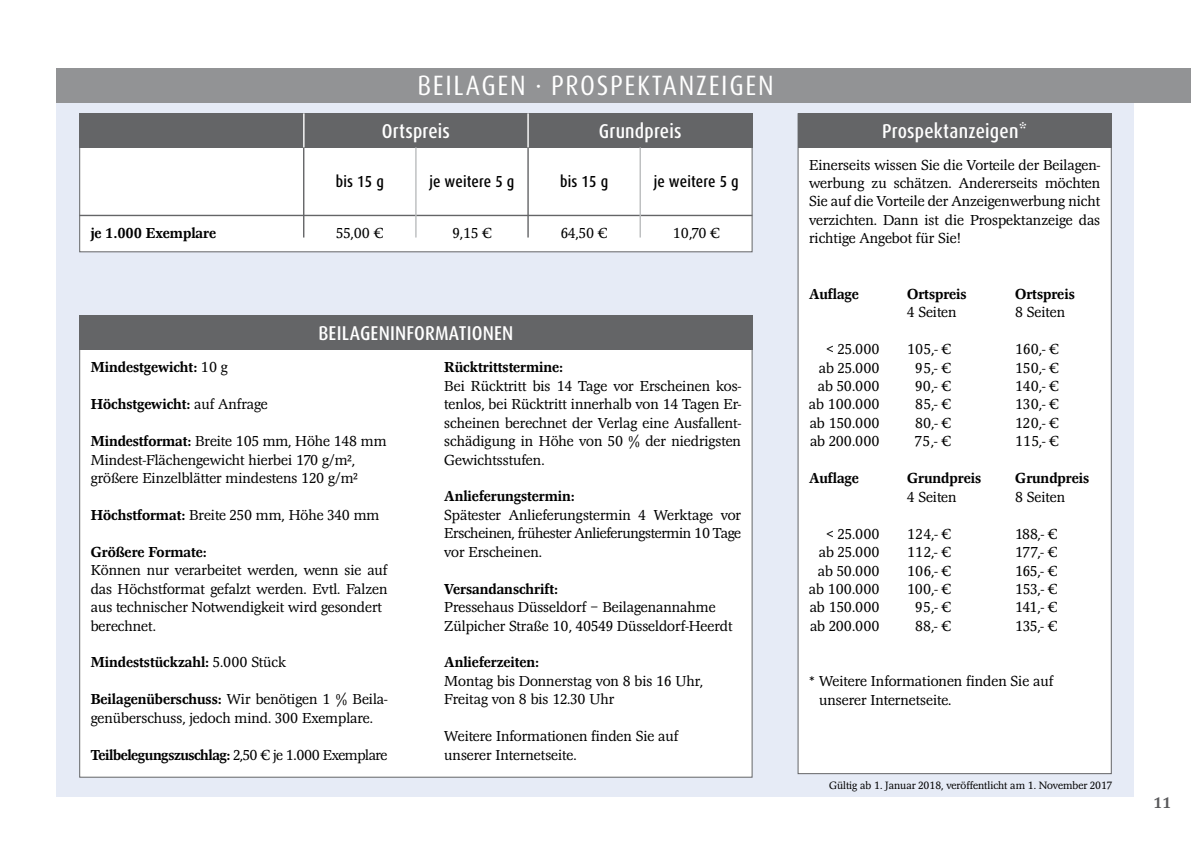
<style>
.page{position:relative;width:1191px;height:842px;background:#fff}
.page>*{position:absolute;margin:0;border:0;box-sizing:border-box;transform-origin:0 0}
.t1{font:condensed 28px "Dax OT";letter-spacing:.06em;color:#fff}
.t2{font:500 condensed 20px "Dax OT";letter-spacing:.01em;color:#fff}
.t3{font:500 condensed 16px "Dax OT";letter-spacing:.01em;color:#000}
.t4{font:700 16px "Magna EF";color:#58585a}
.t5{font:300 15px/18.4px "Magna EF";color:#000}
.t6{font:700 15px "Magna EF";color:#000}
.t7{font:700 15px "Magna EF";letter-spacing:-.025em;color:#000}
.t8{font:300 11px "Magna EF";color:#000}
.s1{font-weight:300}
.s2{font-weight:700}
</style>
<div class="page">
<div style="left:57px;top:98px;width:1077px;height:699px;background:#e6ebf6"></div>
<div style="left:79px;top:113px;width:673px;height:139px;background:#fff;border:1px solid #646567"></div>
<div style="left:57px;top:68px;width:1134px;height:34px;background:#929395"></div>
<div style="left:79px;top:316px;width:673px;height:461px;background:#fff"></div>
<div style="left:797px;top:113px;width:314px;height:661px;background:#fff"></div>
<div style="left:797px;top:113px;width:314px;height:34px;background:#646567"></div>
<div style="left:79px;top:316px;width:673px;height:34px;background:#646567"></div>
<div style="left:79px;top:113px;width:673px;height:34px;background:#646567"></div>
<hr style="left:303px;top:113px;width:1px;height:125px;background:#646567">
<hr style="left:527px;top:113px;width:2px;height:125px;background:#646567">
<hr style="left:79px;top:215px;width:673px;height:1px;background:#646567">
<hr style="left:527px;top:113px;width:2px;height:34px;background:#fff">
<hr style="left:303px;top:113px;width:1px;height:34px;background:#fff">
<hr style="left:415px;top:147px;width:1px;height:91px;background:#bbbdbe">
<hr style="left:639px;top:147px;width:2px;height:91px;background:#bbbdbe">
<h1 class="t1" style="left:417px;top:67px;width:358px">BEILAGEN · PROSPEKTANZEIGEN</h1>
<p class="t6" style="left:91px;top:225px;width:127px">je 1.000 Exemplare</p>
<h2 class="t2" style="left:382px;top:118px;width:70px">Ortspreis</h2>
<h2 class="t2" style="left:599px;top:118px;width:84px">Grundpreis</h2>
<p class="t3" style="left:336px;top:172px;width:50px">bis 15 g</p>
<p class="t3" style="left:429px;top:172px;width:86px">je weitere 5 g</p>
<p class="t3" style="left:560px;top:172px;width:50px">bis 15 g</p>
<p class="t3" style="left:654px;top:172px;width:86px">je weitere 5 g</p>
<p class="t5" style="left:336px;top:224px;width:49px">55,00 €</p>
<p class="t5" style="left:452px;top:224px;width:41px">9,15 €</p>
<p class="t5" style="left:561px;top:224px;width:48px">64,50 €</p>
<p class="t5" style="left:673px;top:224px;width:48px">10,70 €</p>
<h2 class="t2" style="left:318px;top:321px;width:196px">BEILAGENINFORMATIONEN</h2>
<p class="t6" style="left:91px;top:359px;width:139px">Mindestgewicht: <span class="s1">10 g</span></p>
<p class="t6" style="left:91px;top:396px;width:179px">Höchstgewicht: <span class="s1">auf Anfrage</span></p>
<p class="t5" style="left:91px;top:432px;width:297px"><span class="s2">Mindestformat:</span> Breite 105 mm, Höhe 148 mm<br>Mindest-Flächengewicht hierbei 170 g/m², größere Einzelblätter mindestens 120 g/m²</p>
<p class="t5" style="left:91px;top:506px;width:290px"><span class="s2">Höchstformat:</span> Breite 250 mm, Höhe 340 mm</p>
<p class="t6" style="left:91px;top:544px;width:117px">Größere Formate:</p>
<p class="t5" style="left:91px;top:562px;width:298px">Können nur verarbeitet werden, wenn sie auf das Höchstformat gefalzt werden. Evtl. Falzen aus technischer Notwendigkeit wird gesondert berechnet.</p>
<p class="t6" style="left:91px;top:655px;width:197px">Mindeststückzahl: <span class="s1">5.000 Stück</span></p>
<p class="t5" style="left:91px;top:691px;width:298px"><span class="s2">Beilagenüberschuss:</span> Wir benötigen 1 % Beila&shy;genüberschuss, jedoch mind. 300 Exemplare.</p>
<p class="t7" style="left:91px;top:747px;width:298px">Teilbelegungszuschlag: <span class="s1">2,50 € je 1.000 Exemplare</span></p>
<p class="t6" style="left:444px;top:359px;width:120px">Rücktrittstermine:</p>
<p class="t5" style="left:444px;top:377px;width:298px;text-align:justify">Bei Rücktritt bis 14 Tage vor Erscheinen kos&shy;tenlos, bei Rücktritt innerhalb von 14 Tagen Er&shy;scheinen berechnet der Verlag eine Ausfallent&shy;schädigung in Höhe von 50 % der niedrigsten Gewichtsstufen.</p>
<p class="t6" style="left:444px;top:488px;width:132px">Anlieferungstermin:</p>
<p class="t5" style="left:444px;top:506px;width:298px;text-align:justify">Spätester Anlieferungstermin 4 Werktage vor Erscheinen, frühester Anlieferungstermin 10 Tage vor Erscheinen.</p>
<p class="t6" style="left:444px;top:581px;width:115px">Versandanschrift:</p>
<p class="t5" style="left:444px;top:598px;width:290px">Pressehaus Düsseldorf – Beilagenannahme<br>Zülpicher Straße 10, 40549 Düsseldorf-Heerdt</p>
<p class="t6" style="left:444px;top:655px;width:96px">Anlieferzeiten:</p>
<p class="t5" style="left:444px;top:672px;width:260px">Montag bis Donnerstag von 8 bis 16 Uhr,<br>Freitag von 8 bis 12.30 Uhr</p>
<p class="t5" style="left:444px;top:728px;width:236px">Weitere Informationen finden Sie auf unserer Internetseite.</p>
<h2 class="t2" style="left:882px;top:118px;width:146px">Prospektanzeigen*</h2>
<p class="t5" style="left:809px;top:156px;width:293px;text-align:justify">Einerseits wissen Sie die Vorteile der Beilagen&shy;werbung zu schätzen. Andererseits möchten Sie auf die Vorteile der Anzeigenwerbung nicht verzichten. Dann ist die Prospektanzeige das richtige Angebot für Sie!</p>
<p class="t6" style="left:809px;top:286px;width:51px">Auflage</p>
<p class="t6" style="left:907px;top:286px;width:61px">Ortspreis</p>
<p class="t6" style="left:1015px;top:286px;width:61px">Ortspreis</p>
<p class="t5" style="left:907px;top:304px;width:51px">4 Seiten</p>
<p class="t5" style="left:1015px;top:304px;width:51px">8 Seiten</p>
<p class="t5" style="left:907px;top:340px;width:45px">105,- €</p>
<p class="t5" style="left:1015px;top:340px;width:45px">160,- €</p>
<p class="t5" style="left:915px;top:359px;width:37px">95,- €</p>
<p class="t5" style="left:1015px;top:359px;width:45px">150,- €</p>
<p class="t5" style="left:915px;top:377px;width:37px">90,- €</p>
<p class="t5" style="left:1015px;top:377px;width:45px">140,- €</p>
<p class="t5" style="left:915px;top:396px;width:37px">85,- €</p>
<p class="t5" style="left:1015px;top:396px;width:45px">130,- €</p>
<p class="t5" style="left:915px;top:414px;width:37px">80,- €</p>
<p class="t5" style="left:1015px;top:414px;width:45px">120,- €</p>
<p class="t5" style="left:915px;top:433px;width:37px">75,- €</p>
<p class="t5" style="left:1015px;top:433px;width:45px">115,- €</p>
<p class="t6" style="left:809px;top:470px;width:51px">Auflage</p>
<p class="t6" style="left:907px;top:470px;width:75px">Grundpreis</p>
<p class="t6" style="left:1015px;top:470px;width:75px">Grundpreis</p>
<p class="t5" style="left:907px;top:488px;width:51px">4 Seiten</p>
<p class="t5" style="left:1015px;top:488px;width:51px">8 Seiten</p>
<p class="t5" style="left:907px;top:525px;width:45px">124,- €</p>
<p class="t5" style="left:1015px;top:525px;width:44px">188,- €</p>
<p class="t5" style="left:907px;top:543px;width:45px">112,- €</p>
<p class="t5" style="left:1015px;top:543px;width:44px">17 7,- €</p>
<p class="t5" style="left:907px;top:562px;width:45px">106,- €</p>
<p class="t5" style="left:1015px;top:562px;width:44px">165,- €</p>
<p class="t5" style="left:907px;top:580px;width:45px">100,- €</p>
<p class="t5" style="left:1015px;top:580px;width:44px">153,- €</p>
<p class="t5" style="left:915px;top:599px;width:37px">95,- €</p>
<p class="t5" style="left:1015px;top:599px;width:44px">141,- €</p>
<p class="t5" style="left:915px;top:617px;width:37px">88,- €</p>
<p class="t5" style="left:1015px;top:617px;width:44px">135,- €</p>
<p class="t5" style="left:808px;top:340px;width:72px;text-align:right">&lt; 25.000 ab 25.000 ab 50.000 ab 100.000 ab 150.000 ab 200.000</p>
<p class="t5" style="left:808px;top:525px;width:72px;text-align:right">&lt; 25.000 ab 25.000 ab 50.000 ab 100.000 ab 150.000 ab 200.000</p>
<p class="t5" style="left:819px;top:673px;width:236px;text-indent:-10px">* Weitere Informationen finden Sie auf unserer Internetseite.</p>
<p class="t8" style="left:829px;top:780px;width:284px">Gültig ab 1. Januar 2018, veröffentlicht am 1. November 2017</p>
<p class="t4" style="left:1153px;top:794px;width:20px">11</p>
</div>
